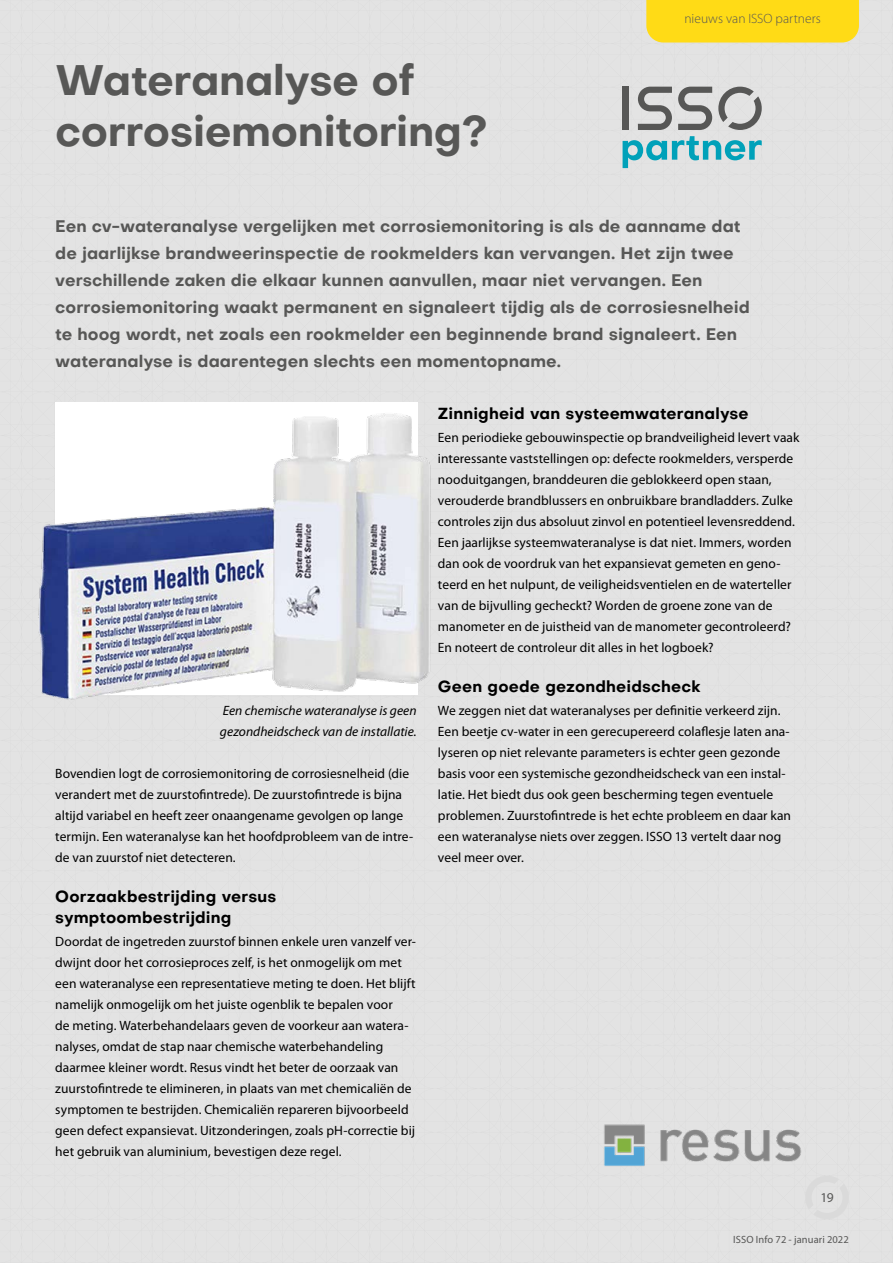
<style>
.page{position:relative;width:893px;height:1263px;background:#fff}
.page>*{position:absolute;margin:0;border:0;box-sizing:border-box;transform-origin:0 0}
.t1{font:700 42px/51px "Objective";letter-spacing:-.01em;color:#575756}
.t2{font:700 16.5px/27px "Objective";letter-spacing:.005em;color:#575756}
.t3{font:700 15.75px/21px "Objective";letter-spacing:.01em;color:#000}
.t4{font:13.5px/21px "Myriad Pro";letter-spacing:.005em;color:#000}
.t5{font:italic 13.5px/21px "Myriad Pro";color:#000}
.t6{font:300 13.5px "Myriad Pro";color:#575756}
.t7{font:13.5px "Myriad Pro";color:#575756}
.t8{font:10.5px "Myriad Pro";letter-spacing:.01em;color:#575756}
</style>
<div class="page">
<div style="left:1px;top:0;width:892px;height:1263px;background:#e3e3e3"></div>
<svg style="left:0;top:0;width:1px;height:1263px"></svg>
<div style="left:622px;top:87px;width:7px;height:43px;background:#575756"></div>
<svg style="left:638px;top:87px;width:34px;height:43px"></svg>
<svg style="left:678px;top:87px;width:34px;height:43px"></svg>
<svg style="left:718px;top:87px;width:44px;height:43px"></svg>
<svg style="left:623px;top:136px;width:139px;height:32px"></svg>
<img style="left:592px;top:1110px;width:219px;height:67px">
<img style="left:28px;top:400px;width:413px;height:312px">
<div style="left:805px;top:1176px;width:44px;height:43px;background:#e1e1e1"></div>
<div style="left:646px;top:0;width:213px;height:43px;background:#ffdb16"></div>
<h1 class="t1" style="left:55px;top:54px;width:434px">Wateranalyse of corrosiemonitoring?</h1>
<p class="t6" style="left:684px;top:11px;width:138px">nieuws van ISSO partners</p>
<p class="t2" style="left:55px;top:212px;width:696px">Een cv-wateranalyse vergelijken met corrosiemonitoring is als de aanname dat de jaarlijkse brandweerinspectie de rookmelders kan vervangen. Het zijn twee verschillende zaken die elkaar kunnen aanvullen, maar niet vervangen. Een corrosiemonitoring waakt permanent en signaleert tijdig als de corrosiesnelheid te hoog wordt, net zoals een rookmelder een beginnende brand signaleert. Een wateranalyse is daarentegen slechts een momentopname.</p>
<p class="t3" style="left:438px;top:403px;width:312px">Zinnigheid van systeemwateranalyse</p>
<p class="t4" style="left:438px;top:427px;width:363px">Een periodieke gebouwinspectie op brandveiligheid levert vaak interessante vaststellingen op: defecte rookmelders, versperde nooduitgangen, branddeuren die geblokkeerd open staan, verouderde brandblussers en onbruikbare brandladders. Zulke controles zijn dus absoluut zinvol en potentieel levensreddend.<br>Een jaarlijkse systeemwateranalyse is dat niet. Immers, worden dan ook de voordruk van het expansievat gemeten en geno&shy;teerd en het nulpunt, de veiligheidsventielen en de waterteller van de bijvulling gecheckt? Worden de groene zone van de manometer en de juistheid van de manometer gecontroleerd?<br>En noteert de controleur dit alles in het logboek?</p>
<p class="t3" style="left:438px;top:676px;width:264px">Geen goede gezondheidscheck</p>
<p class="t4" style="left:438px;top:700px;width:355px">We zeggen niet dat wateranalyses per definitie verkeerd zijn.<br>Een beetje cv-water in een gerecupereerd colaflesje laten ana&shy;lyseren op niet relevante parameters is echter geen gezonde basis voor een systemische gezondheidscheck van een instal&shy;latie. Het biedt dus ook geen bescherming tegen eventuele problemen. Zuurstofintrede is het echte probleem en daar kan een wateranalyse niets over zeggen. ISSO 13 vertelt daar nog veel meer over.</p>
<p class="t5" style="left:220px;top:700px;width:198px">Een chemische wateranalyse is geen gezondheidscheck van de installatie.</p>
<p class="t4" style="left:55px;top:763px;width:359px">Bovendien logt de corrosiemonitoring de corrosiesnelheid (die verandert met de zuurstofintrede). De zuurstofintrede is bijna altijd variabel en heeft zeer onaangename gevolgen op lange termijn. Een wateranalyse kan het hoofdprobleem van de intre&shy;de van zuurstof niet detecteren.</p>
<p class="t3" style="left:55px;top:886px;width:223px">Oorzaakbestrijding versus symptoombestrijding</p>
<p class="t4" style="left:55px;top:931px;width:362px">Doordat de ingetreden zuurstof binnen enkele uren vanzelf ver&shy;dwijnt door het corrosieproces zelf, is het onmogelijk om met een wateranalyse een representatieve meting te doen. Het blijft namelijk onmogelijk om het juiste ogenblik te bepalen voor<br>de meting. Waterbehandelaars geven de voorkeur aan watera&shy;nalyses, omdat de stap naar chemische waterbehandeling daarmee kleiner wordt. Resus vindt het beter de oorzaak van zuurstofintrede te elimineren, in plaats van met chemicaliën de symptomen te bestrijden. Chemicaliën repareren bijvoorbeeld geen defect expansievat. Uitzonderingen, zoals pH-correctie bij het gebruik van aluminium, bevestigen deze regel.</p>
<p class="t7" style="left:820px;top:1190px;width:15px">19</p>
<p class="t8" style="left:733px;top:1234px;width:117px">ISSO Info 72 - januari 2022</p>
</div>
